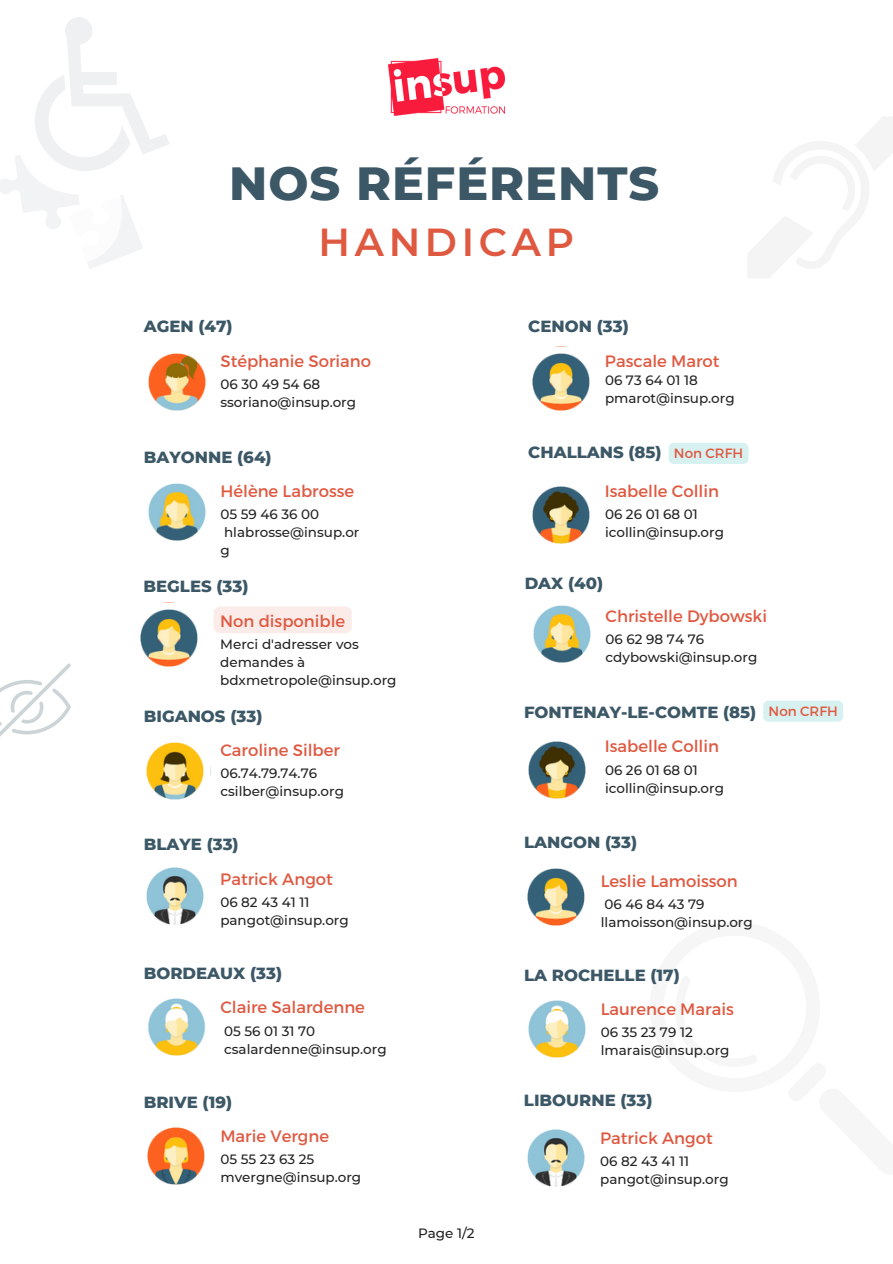
<style>
.page{position:relative;width:893px;height:1264px;background:#fff}
.page>*{position:absolute;margin:0;border:0;box-sizing:border-box;transform-origin:0 0}
.t1{font:800 47.4px "Montserrat";letter-spacing:.02em;color:#3c5867}
.t2{font:600 39px "Montserrat";letter-spacing:.12em;color:#df5941}
.t3{font:16.5px "Montserrat";color:#df5941}
.t4{font:800 16.5px "Montserrat";color:#3c5867}
.t5{font:500 13.5px/18px "Montserrat";color:#222}
.t6{font:13.5px "Montserrat";color:#df5941}
</style>
<div class="page">
<img style="left:388px;top:59px;width:116px;height:56px">
<svg style="left:748px;top:117px;width:144px;height:161px"></svg>
<svg style="left:0;top:17px;width:169px;height:252px"></svg>
<svg style="left:0;top:663px;width:71px;height:74px"></svg>
<img style="left:148px;top:353px;width:58px;height:58px">
<img style="left:148px;top:483px;width:58px;height:58px">
<img style="left:146px;top:742px;width:58px;height:58px">
<img style="left:147px;top:1127px;width:58px;height:58px">
<img style="left:528px;top:1000px;width:58px;height:58px">
<img style="left:527px;top:868px;width:58px;height:58px">
<img style="left:527px;top:1129px;width:58px;height:58px">
<div style="left:214px;top:606px;width:138px;height:27px;background:#fbece9"></div>
<img style="left:146px;top:867px;width:58px;height:58px">
<img style="left:140px;top:602px;width:58px;height:65px">
<img style="left:148px;top:998px;width:58px;height:58px">
<img style="left:532px;top:346px;width:58px;height:65px">
<img style="left:532px;top:486px;width:58px;height:58px">
<img style="left:528px;top:741px;width:58px;height:58px">
<div style="left:668px;top:443px;width:80px;height:21px;background:#d7f1f1"></div>
<div style="left:763px;top:700px;width:80px;height:21px;background:#d7f1f1"></div>
<img style="left:533px;top:605px;width:58px;height:58px">
<h1 class="t1" style="left:229px;top:154px;width:431px">NOS RÉFÉRENTS</h1>
<h2 class="t2" style="left:318px;top:218px;width:257px">HANDICAP</h2>
<p class="t4" style="left:144px;top:316px;width:90px">AGEN (47)</p>
<p class="t3" style="left:220px;top:350px;width:152px">Stéphanie Soriano</p>
<p class="t5" style="left:220px;top:375px;width:137px">06 30 49 54 68 ssoriano@insup.org</p>
<p class="t4" style="left:144px;top:447px;width:129px">BAYONNE (64)</p>
<p class="t3" style="left:220px;top:480px;width:135px">Hélène Labrosse</p>
<p class="t5" style="left:220px;top:505px;width:140px">05 59 46 36 00 hlabrosse@insup.or g</p>
<p class="t4" style="left:143px;top:576px;width:107px">BEGLES (33)</p>
<p class="t3" style="left:220px;top:610px;width:127px">Non disponible</p>
<p class="t5" style="left:220px;top:635px;width:178px">Merci d'adresser vos demandes à bdxmetropole@insup.org</p>
<p class="t4" style="left:144px;top:706px;width:120px">BIGANOS (33)</p>
<p class="t3" style="left:220px;top:739px;width:121px">Caroline Silber</p>
<p class="t5" style="left:220px;top:764px;width:125px">06.74.79.74.76 csilber@insup.org</p>
<p class="t4" style="left:144px;top:834px;width:96px">BLAYE (33)</p>
<p class="t3" style="left:220px;top:867px;width:114px">Patrick Angot</p>
<p class="t5" style="left:220px;top:892px;width:130px">06 82 43 41 11 pangot@insup.org</p>
<p class="t4" style="left:144px;top:963px;width:140px">BORDEAUX (33)</p>
<p class="t3" style="left:220px;top:996px;width:146px">Claire Salardenne</p>
<p class="t5" style="left:224px;top:1021px;width:164px">05 56 01 31 70 csalardenne@insup.org</p>
<p class="t4" style="left:144px;top:1091px;width:90px">BRIVE (19)</p>
<p class="t3" style="left:220px;top:1125px;width:110px">Marie Vergne</p>
<p class="t5" style="left:220px;top:1150px;width:142px">05 55 23 63 25 mvergne@insup.org</p>
<p class="t5" style="left:418px;top:1224px;width:58px">Page 1/2</p>
<p class="t4" style="left:528px;top:316px;width:102px">CENON (33)</p>
<p class="t3" style="left:605px;top:350px;width:116px">Pascale Marot</p>
<p class="t5" style="left:605px;top:371px;width:131px">06 73 64 01 18 pmarot@insup.org</p>
<p class="t4" style="left:528px;top:442px;width:135px">CHALLANS (85)</p>
<p class="t3" style="left:605px;top:480px;width:116px">Isabelle Collin</p>
<p class="t5" style="left:605px;top:505px;width:120px">06 26 01 68 01 icollin@insup.org</p>
<p class="t6" style="left:674px;top:444px;width:71px">Non CRFH</p>
<p class="t4" style="left:524px;top:572px;width:80px">DAX (40)</p>
<p class="t3" style="left:605px;top:605px;width:163px">Christelle Dybowski</p>
<p class="t5" style="left:605px;top:630px;width:153px">06 62 98 74 76 cdybowski@insup.org</p>
<p class="t4" style="left:524px;top:702px;width:234px">FONTENAY-LE-COMTE (85)</p>
<p class="t3" style="left:605px;top:735px;width:116px">Isabelle Collin</p>
<p class="t5" style="left:605px;top:760px;width:120px">06 26 01 68 01 icollin@insup.org</p>
<p class="t6" style="left:768px;top:702px;width:71px">Non CRFH</p>
<p class="t4" style="left:524px;top:831px;width:115px">LANGON (33)</p>
<p class="t3" style="left:600px;top:870px;width:139px">Leslie Lamoisson</p>
<p class="t5" style="left:600px;top:895px;width:153px">06 46 84 43 79 llamoisson@insup.org</p>
<p class="t4" style="left:524px;top:964px;width:157px">LA ROCHELLE (17)</p>
<p class="t3" style="left:600px;top:998px;width:135px">Laurence Marais</p>
<p class="t5" style="left:600px;top:1023px;width:130px">06 35 23 79 12 lmarais@insup.org</p>
<p class="t4" style="left:524px;top:1090px;width:130px">LIBOURNE (33)</p>
<p class="t3" style="left:600px;top:1127px;width:114px">Patrick Angot</p>
<p class="t5" style="left:600px;top:1152px;width:130px">06 82 43 41 11 pangot@insup.org</p>
</div>
